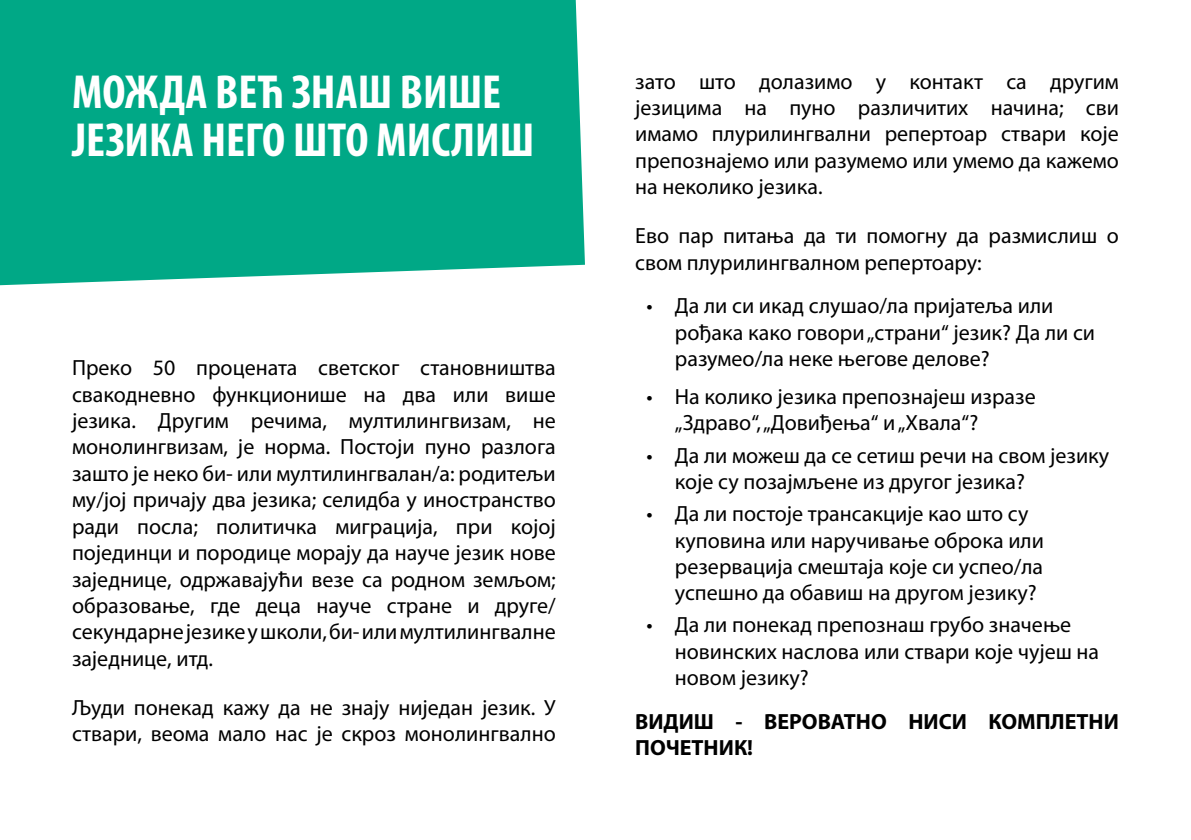
<style>
.page{position:relative;width:1191px;height:840px;background:#fff}
.page>*{position:absolute;margin:0;border:0;box-sizing:border-box;transform-origin:0 0}
.t1{font:700 condensed 48px/48px "Myriad Pro";color:#fff}
.t2{font:22px/26.4px "Myriad Pro";color:#000}
.t3{font:700 22px/26.4px "Myriad Pro";color:#000}
</style>
<div class="page">
<div style="left:0;top:0;width:585px;height:285px;background:#00a886"></div>
<h1 class="t1" style="left:72px;top:67px;width:464px">МОЖДА ВЕЋ ЗНАШ ВИШЕ<br>ЈЕЗИКА НЕГО ШТО МИСЛИШ</h1>
<p class="t2" style="left:72px;top:354px;width:485px;text-align:justify">Преко 50 процената светског становништва свакодневно функционише на два или више језика. Другим речима, мултилингвизам, не монолингвизам, је норма. Постоји пуно разлога зашто је неко би- или мултилингвалан/а: родитељи му/јој причају два језика; селидба у иностранство ради посла; политичка миграција, при којој појединци и породице морају да науче језик нове заједнице, одржавајући везе са родном земљом; образовање, где деца науче стране и друге/ секундарне језике у школи, би- или мултилингвалне заједнице, итд.</p>
<p class="t2" style="left:72px;top:693px;width:485px">Људи понекад кажу да не знају ниједан језик. У ствари, веома мало нас је скроз монолингвално</p>
<p class="t2" style="left:635px;top:68px;width:485px;text-align:justify">зато што долазимо у контакт са другим језицима на пуно различитих начина; сви имамо плурилингвални репертоар ствари које препознајемо или разумемо или умемо да кажемо на неколико језика.</p>
<p class="t2" style="left:635px;top:222px;width:485px">Ево пар питања да ти помогну да размислиш о свом плурилингвалном репертоару:</p>
<p class="t2" style="left:675px;top:292px;width:422px;text-indent:-28px">• Да ли си икад слушао/ла пријатеља или рођака како говори „страни“ језик? Да ли си разумео/ла неке његове делове?</p>
<p class="t2" style="left:675px;top:383px;width:362px;text-indent:-28px">• На колико језика препознајеш изразе „Здраво“, „Довиђења“ и „Хвала“?</p>
<p class="t2" style="left:675px;top:441px;width:436px;text-indent:-28px">• Да ли можеш да се сетиш речи на свом језику које су позајмљене из другог језика?</p>
<p class="t2" style="left:675px;top:500px;width:370px;text-indent:-28px">• Да ли постоје трансакције као што су куповина или наручивање оброка или резервација смештаја које си успео/ла успешно да обавиш на другом језику?</p>
<p class="t2" style="left:675px;top:611px;width:426px;text-indent:-28px">• Да ли понекад препознаш грубо значење новинских наслова или ствари које чујеш на новом језику?</p>
<p class="t3" style="left:635px;top:707px;width:485px">ВИДИШ - ВЕРОВАТНО НИСИ КОМПЛЕТНИ<br>ПОЧЕТНИК!</p>
</div>
